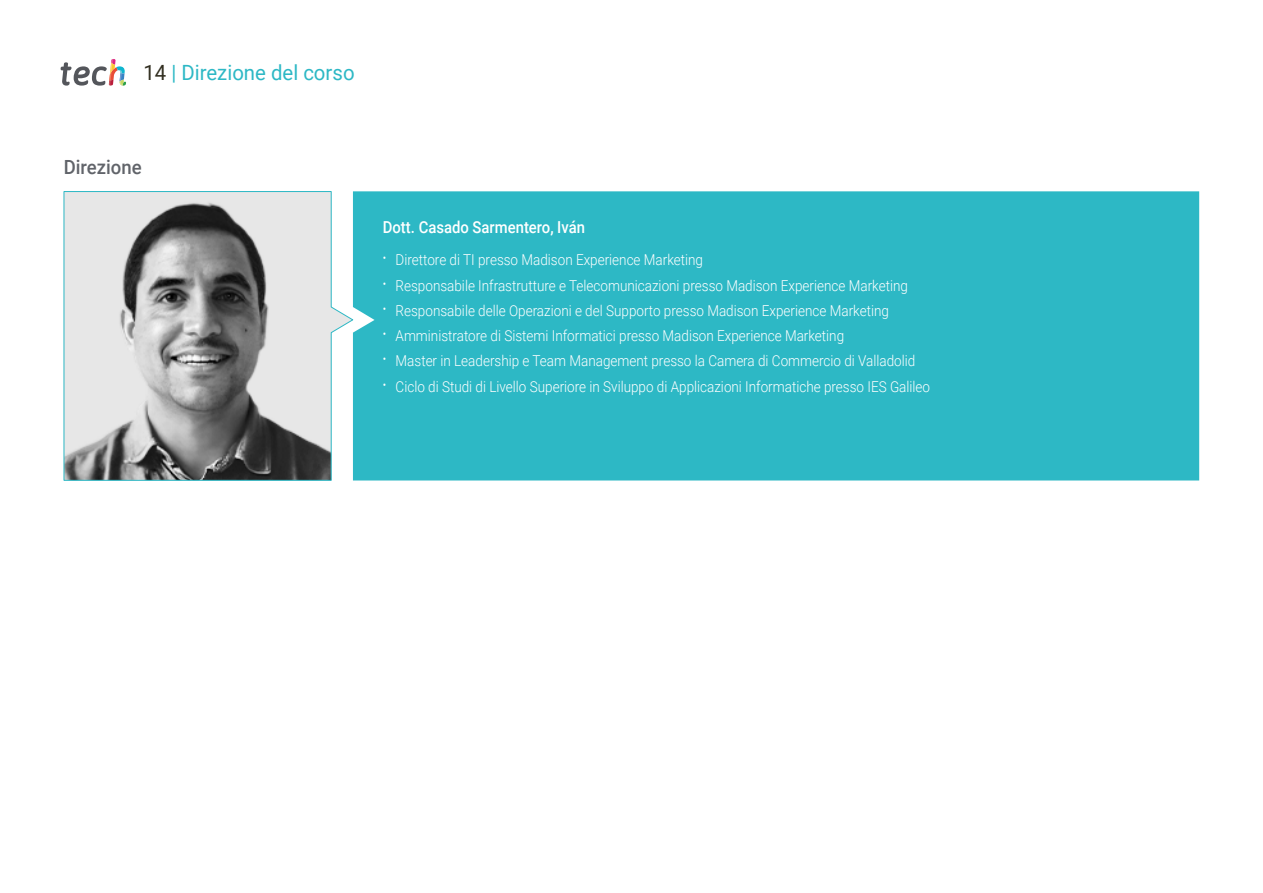
<style>
.page{position:relative;width:1263px;height:893px;background:#fff}
.page>*{position:absolute;margin:0;border:0;box-sizing:border-box;transform-origin:0 0}
.t1{font:21px "Roboto";color:#2db8c5}
.t2{font:500 19.5px "Roboto";color:#61646a;scale:.95 1}
.t3{font:500 16.5px "Roboto";color:#fff;scale:.9 1}
.t4{font:300 15px "Roboto";color:#fff;scale:.9 1}
.s1{color:#312e20}
</style>
<div class="page">
<svg style="left:61px;top:59px;width:65px;height:27px"></svg>
<div style="left:353px;top:191px;width:846px;height:289px;background:#2db8c5"></div>
<svg style="left:64px;top:191px;width:289px;height:290px;background:#b0b2b2"></svg>
<h1 class="t1" style="left:144px;top:57px;width:213px"><span class="s1">14</span> | Direzione del corso</h1>
<h2 class="t2" style="left:64px;top:154px;width:84px">Direzione</h2>
<p class="t3" style="left:383px;top:215px;width:226px">Dott. Casado Sarmentero, Iván</p>
<p class="t4" style="left:383px;top:249px;width:357px"><sup>•</sup> Direttore di TI presso Madison Experience Marketing</p>
<p class="t4" style="left:383px;top:275px;width:585px"><sup>•</sup> Responsabile Infrastrutture e Telecomunicazioni presso Madison Experience Marketing</p>
<p class="t4" style="left:383px;top:300px;width:564px"><sup>•</sup> Responsabile delle Operazioni e del Supporto presso Madison Experience Marketing</p>
<p class="t4" style="left:383px;top:325px;width:514px"><sup>•</sup> Amministratore di Sistemi Informatici presso Madison Experience Marketing</p>
<p class="t4" style="left:383px;top:350px;width:593px"><sup>•</sup> Master in Leadership e Team Management presso la Camera di Commercio di Valladolid</p>
<p class="t4" style="left:383px;top:376px;width:610px"><sup>•</sup> Ciclo di Studi di Livello Superiore in Sviluppo di Applicazioni Informatiche presso IES Galileo</p>
</div>
